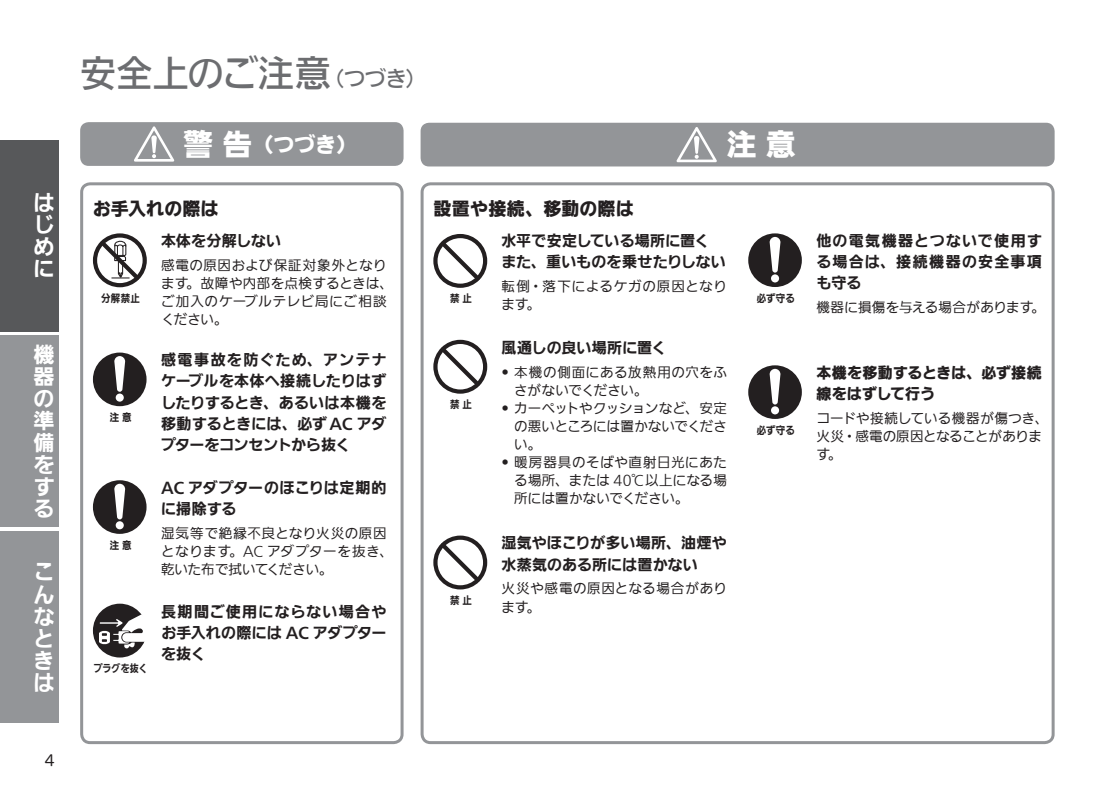
<style>
.page{position:relative;width:1117px;height:798px;background:#fff}
.page>*{position:absolute;margin:0;border:0;box-sizing:border-box;transform-origin:0 0}
.t1{font:500 36px "SUD Go Dsp IWA";color:#6c6d70}
.t2{font:30px "SUD Go Dsp IWA Eb";color:#fff}
.t3{font:700 21px/22px "SUD Go Dsp IWA";color:#fff;text-align:justify}
.t4{font:21px "SUD Go Dsp IWA Eb";color:#fff}
.t5{font:18px "SUD Go Dsp IWA Eb";letter-spacing:.01em;color:#231f20}
.t6{font:700 15px/21px "SUD Go Dsp IWA";letter-spacing:.015em;color:#231f20}
.t7{font:15px/21px "SUD Go Dsp IWA Eb";letter-spacing:.01em;color:#231f20}
.t8{font:15px "Hira Maru Pro N W4";color:#231f20}
.t9{font:100 13.5px/18px "SUD Go Dsp IWA";letter-spacing:.025em;color:#231f20}
.t10{font:100 13.5px/18px "SUD Go Dsp IWA";letter-spacing:.06em;color:#231f20}
.t11{font:100 13.5px/18px "SUD Go Dsp IWA";letter-spacing:.05em;color:#231f20}
.t12{font:700 10.5px "SUD Go Dsp IWA";letter-spacing:.025em;color:#231f20;scale:.9 1}
.t13{font:700 10.5px "SUD Go Dsp IWA";letter-spacing:.025em;color:#231f20;scale:.85 1}
.s1{font-size:21px}
.s2{font-size:30px}
</style>
<div class="page">
<div style="left:0;top:140px;width:59px;height:191px;background:#57585a"></div>
<div style="left:0;top:335px;width:59px;height:192px;background:#939598"></div>
<div style="left:0;top:531px;width:59px;height:191px;background:#939598"></div>
<div style="left:80px;top:122px;width:323px;height:44px;background:#939598;border-radius:9px"></div>
<svg style="left:134px;top:126px;width:40px;height:35px"></svg>
<svg style="left:93px;top:233px;width:54px;height:54px"></svg>
<div style="left:93px;top:480px;width:53px;height:53px;background:#231f20;border-radius:50%"></div>
<div style="left:116px;top:521px;width:8px;height:8px;background:#fff;border-radius:50%"></div>
<svg style="left:114px;top:483px;width:11px;height:36px"></svg>
<div style="left:93px;top:603px;width:54px;height:54px;background:#231f20;border-radius:50%"></div>
<svg style="left:99px;top:614px;width:48px;height:35px"></svg>
<div style="left:93px;top:352px;width:53px;height:54px;background:#231f20;border-radius:50%"></div>
<div style="left:116px;top:393px;width:8px;height:8px;background:#fff;border-radius:50%"></div>
<svg style="left:114px;top:356px;width:11px;height:35px"></svg>
<svg style="left:433px;top:234px;width:54px;height:54px"></svg>
<svg style="left:433px;top:339px;width:54px;height:54px"></svg>
<svg style="left:433px;top:535px;width:54px;height:54px"></svg>
<div style="left:748px;top:233px;width:53px;height:54px;background:#231f20;border-radius:50%"></div>
<svg style="left:770px;top:274px;width:8px;height:8px"></svg>
<svg style="left:769px;top:237px;width:11px;height:35px"></svg>
<div style="left:748px;top:365px;width:53px;height:54px;background:#231f20;border-radius:50%"></div>
<svg style="left:770px;top:406px;width:8px;height:8px"></svg>
<svg style="left:769px;top:368px;width:11px;height:36px"></svg>
<div style="left:420px;top:123px;width:634px;height:43px;background:#939598;border-radius:9px"></div>
<svg style="left:676px;top:127px;width:40px;height:35px"></svg>
<div style="left:80px;top:182px;width:323px;height:561px;border:3px solid #939598;border-radius:9px"></div>
<div style="left:420px;top:182px;width:634px;height:561px;border:3px solid #939598;border-radius:9px"></div>
<h3 class="t3" style="left:34px;top:193px;width:22px">はじめに</h3>
<h3 class="t3" style="left:34px;top:345px;width:22px">機器の準備をする</h3>
<h3 class="t3" style="left:34px;top:562px;width:22px">こんなときは</h3>
<p class="t8" style="left:45px;top:746px;width:11px">4</p>
<h1 class="t1" style="left:80px;top:55px;width:348px">安全上のご注意<span class="s1">（つづき）</span></h1>
<h3 class="t4" style="left:183px;top:133px;width:176px"><span class="s2">警 告</span>（つづき）</h3>
<h3 class="t5" style="left:93px;top:199px;width:127px">お手入れの際は</h3>
<h3 class="t5" style="left:433px;top:199px;width:202px">設置や接続、移動の際は</h3>
<h2 class="t2" style="left:726px;top:129px;width:71px">注 意</h2>
<p class="t12" style="left:101px;top:293px;width:45px">分解禁止</p>
<p class="t12" style="left:110px;top:412px;width:26px">注意</p>
<p class="t12" style="left:110px;top:539px;width:26px">注意</p>
<p class="t13" style="left:94px;top:663px;width:65px">プラグを抜く</p>
<p class="t6" style="left:161px;top:232px;width:121px">本体を分解しない</p>
<p class="t9" style="left:161px;top:257px;width:234px">感電の原因および保証対象外となります。故障や内部を点検するときは、ご加入のケーブルテレビ局にご相談ください。</p>
<p class="t6" style="left:161px;top:351px;width:227px;text-align:justify">感電事故を防ぐため、アンテナケーブルを本体へ接続したりはずしたりするとき、あるいは本機を移動するときには、必ず AC アダプターをコンセントから抜く</p>
<p class="t6" style="left:161px;top:478px;width:227px">AC アダプターのほこりは定期的に掃除する</p>
<p class="t9" style="left:161px;top:525px;width:234px">湿気等で絶縁不良となり火災の原因となります。AC アダプターを抜き、乾いた布で拭いてください。</p>
<p class="t6" style="left:161px;top:601px;width:227px;text-align:justify">長期間ご使用にならない場合やお手入れの際には AC アダプターを抜く</p>
<p class="t12" style="left:450px;top:293px;width:26px">禁止</p>
<p class="t12" style="left:450px;top:399px;width:26px">禁止</p>
<p class="t12" style="left:450px;top:595px;width:26px">禁止</p>
<p class="t6" style="left:501px;top:232px;width:226px">水平で安定している場所に置くまた、重いものを乗せたりしない</p>
<p class="t10" style="left:501px;top:278px;width:227px">転倒・落下によるケガの原因となります。</p>
<p class="t6" style="left:501px;top:338px;width:166px">風通しの良い場所に置く</p>
<p class="t9" style="left:514px;top:364px;width:214px">本機の側面にある放熱用の穴をふさがないでください。<br>カーペットやクッションなど、安定の悪いところには置かないでください。<br>暖房器具のそばや直射日光にあたる場所、または 40℃以上になる場所には置かないでください。</p>
<p class="t6" style="left:501px;top:533px;width:227px">湿気やほこりが多い場所、油煙や水蒸気のある所には置かない</p>
<p class="t11" style="left:501px;top:580px;width:227px">火災や感電の原因となる場合があります。</p>
<p class="t12" style="left:756px;top:293px;width:44px">必ず守る</p>
<p class="t12" style="left:756px;top:425px;width:44px">必ず守る</p>
<p class="t6" style="left:816px;top:232px;width:227px;text-align:justify">他の電気機器とつないで使用する場合は、接続機器の安全事項も守る</p>
<p class="t9" style="left:816px;top:299px;width:230px">機器に損傷を与える場合があります。</p>
<p class="t7" style="left:816px;top:363px;width:227px">本機を移動するときは、必ず接続線をはずして行う</p>
<p class="t9" style="left:816px;top:410px;width:234px">コードや接続している機器が傷つき、火災・感電の原因となることがあります。</p>
</div>
